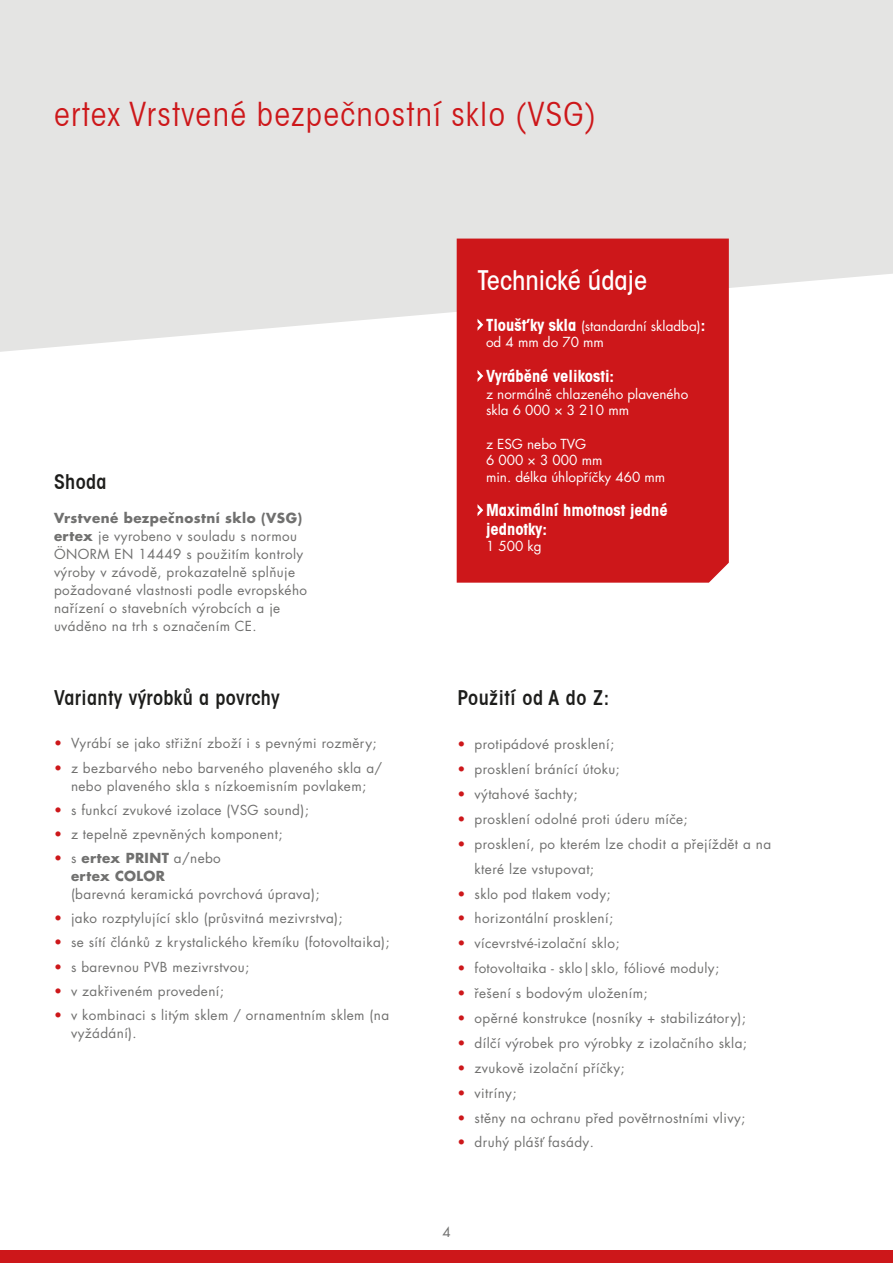
<style>
.page{position:relative;width:893px;height:1263px;background:#fff}
.page>*{position:absolute;margin:0;border:0;box-sizing:border-box;transform-origin:0 0}
.t1{font:condensed 33px "ITC Avant Garde Gothic Std CZ";letter-spacing:.04em;color:#cd171a}
.t2{font:500 condensed 27px "ITC Avant Garde Gothic Std CZ";color:#fff}
.t3{font:600 condensed 20.25px "ITC Avant Garde Gothic Std CZ";letter-spacing:.02em;color:#1d1d1b}
.t4{font:700 condensed 16.5px/18.8px "ITC Avant Garde Gothic Std CZ";color:#fff}
.t5{font:13.5px/18px "Futura LT Pro";letter-spacing:.03em;color:#70706f}
.t6{font:13.5px/16.5px "Futura LT Pro";color:#fff}
.t7{font:700 13.5px/18px "Futura LT Pro";letter-spacing:.03em;color:#70706f}
.s1{font-weight:700}
.s2{color:#cd171a}
.s3{font-weight:400;color:#cd171a}
.s4{font-weight:400}
.s5{font-family:"ITC Avant Garde Gothic Std CZ";font-weight:700;font-stretch:condensed;font-size:16.5px}
</style>
<div class="page">
<svg style="left:0;top:0;width:893px;height:352px;background:#e5e5e4"></svg>
<div style="left:457px;top:239px;width:272px;height:344px;background:#cd171a"></div>
<svg style="left:477px;top:319px;width:6px;height:12px"></svg>
<svg style="left:477px;top:370px;width:6px;height:12px"></svg>
<svg style="left:477px;top:504px;width:6px;height:12px"></svg>
<div style="left:0;top:1250px;width:893px;height:13px;background:#cd171a"></div>
<h1 class="t1" style="left:54px;top:94px;width:543px">ertex Vrstvené bezpečnostní sklo (VSG)</h1>
<h3 class="t3" style="left:54px;top:468px;width:54px">Shoda</h3>
<p class="t5" style="left:54px;top:509px;width:255px"><span class="s1">Vrstvené bezpečnostní sklo (VSG) ertex</span> je vyrobeno v souladu s normou ÖNORM EN 14449 s použitím kontroly výroby v závodě, prokazatelně splňuje požadované vlastnosti podle evropského nařízení o stavebních výrobcích a je uváděno na trh s označením CE.</p>
<h3 class="t3" style="left:54px;top:684px;width:227px">Varianty výrobků a povrchy</h3>
<p class="t5" style="left:54px;top:734px;width:324px"><span class="s2">•</span> Vyrábí se jako střižní zboží i s pevnými rozměry;</p>
<p class="t5" style="left:54px;top:758px;width:330px;text-align:center"><span class="s2">•</span> z bezbarvého nebo barveného plaveného skla a/ nebo plaveného skla s nízkoemisním povlakem;</p>
<p class="t5" style="left:54px;top:800px;width:256px"><span class="s2">•</span> s funkcí zvukové izolace (VSG sound);</p>
<p class="t5" style="left:54px;top:825px;width:230px"><span class="s2">•</span> z tepelně zpevněných komponent;</p>
<p class="t7" style="left:71px;top:848px;width:151px;text-indent:-17px"><span class="s3">•</span> <span class="s4">s</span> ertex PRINT <span class="s4">a/nebo </span>ertex COLOR</p>
<p class="t5" style="left:71px;top:885px;width:250px">(barevná keramická povrchová úprava);</p>
<p class="t5" style="left:54px;top:909px;width:290px"><span class="s2">•</span> jako rozptylující sklo (průsvitná mezivrstva);</p>
<p class="t5" style="left:54px;top:933px;width:337px"><span class="s2">•</span> se sítí článků z krystalického křemíku (fotovoltaika);</p>
<p class="t5" style="left:54px;top:957px;width:197px"><span class="s2">•</span> s barevnou PVB mezivrstvou;</p>
<p class="t5" style="left:54px;top:981px;width:171px"><span class="s2">•</span> v zakřiveném provedení;</p>
<p class="t5" style="left:71px;top:1006px;width:320px;text-indent:-17px"><span class="s2">•</span> v kombinaci s litým sklem / ornamentním sklem (na vyžádání).</p>
<h2 class="t2" style="left:477px;top:263px;width:171px">Technické údaje</h2>
<p class="t6" style="left:486px;top:317px;width:221px"><span class="s5">Tloušťky skla</span> (standardní skladba)<span class="s5">: </span>od 4 mm do 70 mm</p>
<p class="t4" style="left:486px;top:366px;width:130px">Vyráběné velikosti:</p>
<p class="t6" style="left:486px;top:385px;width:204px">z normálně chlazeného plaveného skla 6 000 × 3 210 mm</p>
<p class="t6" style="left:486px;top:435px;width:181px">z ESG nebo TVG<br>6 000 × 3 000 mm<br>min. délka úhlopříčky 460 mm</p>
<p class="t4" style="left:486px;top:500px;width:183px">Maximální hmotnost jedné jednotky:</p>
<p class="t6" style="left:486px;top:538px;width:57px">1 500 kg</p>
<h3 class="t3" style="left:458px;top:684px;width:153px">Použití od A do Z:</h3>
<p class="t5" style="left:458px;top:735px;width:158px"><span class="s2">•</span> protipádové prosklení;</p>
<p class="t5" style="left:458px;top:760px;width:164px"><span class="s2">•</span> prosklení bránící útoku;</p>
<p class="t5" style="left:458px;top:785px;width:122px"><span class="s2">•</span> výtahové šachty;</p>
<p class="t5" style="left:458px;top:810px;width:232px"><span class="s2">•</span> prosklení odolné proti úderu míče;</p>
<p class="t5" style="left:475px;top:831px;width:298px;line-height:24.9px;text-indent:-17px"><span class="s2">•</span> prosklení, po kterém lze chodit a přejíždět a na které lze vstupovat;</p>
<p class="t5" style="left:458px;top:884px;width:155px"><span class="s2">•</span> sklo pod tlakem vody;</p>
<p class="t5" style="left:458px;top:909px;width:157px"><span class="s2">•</span> horizontální prosklení;</p>
<p class="t5" style="left:458px;top:934px;width:164px"><span class="s2">•</span> vícevrstvé-izolační sklo;</p>
<p class="t5" style="left:458px;top:959px;width:263px"><span class="s2">•</span> fotovoltaika - sklo|sklo, fóliové moduly;</p>
<p class="t5" style="left:458px;top:984px;width:192px"><span class="s2">•</span> řešení s bodovým uložením;</p>
<p class="t5" style="left:458px;top:1009px;width:290px"><span class="s2">•</span> opěrné konstrukce (nosníky + stabilizátory);</p>
<p class="t5" style="left:458px;top:1034px;width:291px"><span class="s2">•</span> dílčí výrobek pro výrobky z izolačního skla;</p>
<p class="t5" style="left:458px;top:1059px;width:169px"><span class="s2">•</span> zvukově izolační příčky;</p>
<p class="t5" style="left:458px;top:1083px;width:60px"><span class="s2">•</span> vitríny;</p>
<p class="t5" style="left:458px;top:1108px;width:289px"><span class="s2">•</span> stěny na ochranu před povětrnostními vlivy;</p>
<p class="t5" style="left:458px;top:1133px;width:138px"><span class="s2">•</span> druhý plášť fasády.</p>
<p class="t5" style="left:442px;top:1223px;width:10px">4</p>
</div>
